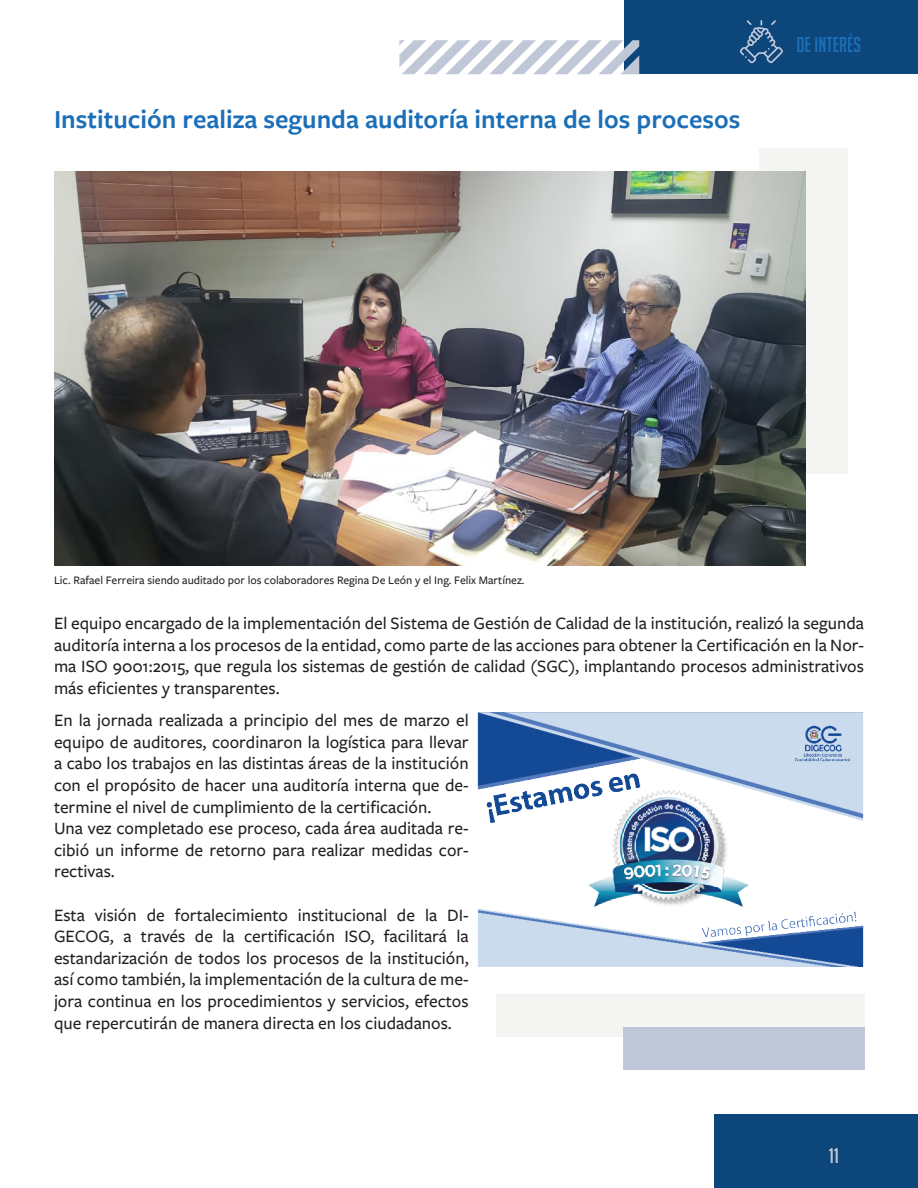
<style>
.page{position:relative;width:918px;height:1188px;background:#fff}
.page>*{position:absolute;margin:0;border:0;box-sizing:border-box;transform-origin:0 0}
.t1{font:600 27px "Freight Sans Pro";color:#1b6fb8}
.t2{font:21px "Big Noodle Titling";color:#1b6fb8}
.t3{font:21px "Big Noodle Titling";color:#bfc8d9}
.t4{font:500 18px/21.6px "Freight Sans Pro";color:#231f20;text-align:justify}
.t5{font:500 12px "Freight Sans Pro";color:#231f20}
</style>
<div class="page">
<div style="left:714px;top:1114px;width:204px;height:74px;background:#0d467a"></div>
<div style="left:624px;top:0;width:294px;height:74px;background:#0d467a"></div>
<svg style="left:399px;top:40px;width:240px;height:34px"></svg>
<div style="left:759px;top:148px;width:89px;height:326px;background:#f4f4f3"></div>
<div style="left:496px;top:994px;width:368px;height:43px;background:#f4f4f3"></div>
<div style="left:623px;top:1027px;width:241px;height:43px;background:#bfc8d9"></div>
<svg style="left:740px;top:20px;width:43px;height:43px"></svg>
<img style="left:54px;top:172px;width:752px;height:394px">
<img style="left:477px;top:713px;width:387px;height:253px">
<p class="t1" style="left:54px;top:101px;width:688px">Institución realiza segunda auditoría interna de los procesos</p>
<p class="t2" style="left:796px;top:33px;width:66px">DE INTERéS</p>
<p class="t5" style="left:54px;top:572px;width:472px">Lic. Rafael Ferreira siendo auditado por los colaboradores Regina De León y el Ing. Felix Martínez.</p>
<p class="t4" style="left:54px;top:612px;width:812px">El equipo encargado de la implementación del Sistema de Gestión de Calidad de la institución, realizó la segunda auditoría interna a los procesos de la entidad, como parte de las acciones para obtener la Certificación en la Nor&shy;ma ISO 9001:2015, que regula los sistemas de gestión de calidad (SGC), implantando procesos administrativos más eficientes y transparentes.</p>
<p class="t4" style="left:54px;top:709px;width:416px">En la jornada realizada a principio del mes de marzo el equipo de auditores, coordinaron la logística para llevar a cabo los trabajos en las distintas áreas de la institución con el propósito de hacer una auditoría interna que de&shy;termine el nivel de cumplimiento de la certificación.</p>
<p class="t4" style="left:54px;top:817px;width:416px">Una vez completado ese proceso, cada área auditada re&shy;cibió un informe de retorno para realizar medidas cor&shy;rectivas.</p>
<p class="t4" style="left:54px;top:903px;width:416px">Esta visión de fortalecimiento institucional de la DI-GECOG, a través de la certificación ISO, facilitará la estandarización de todos los procesos de la institución, así como también, la implementación de la cultura de me&shy;jora continua en los procedimientos y servicios, efectos que repercutirán de manera directa en los ciudadanos.</p>
<p class="t3" style="left:829px;top:1144px;width:12px">11</p>
</div>
